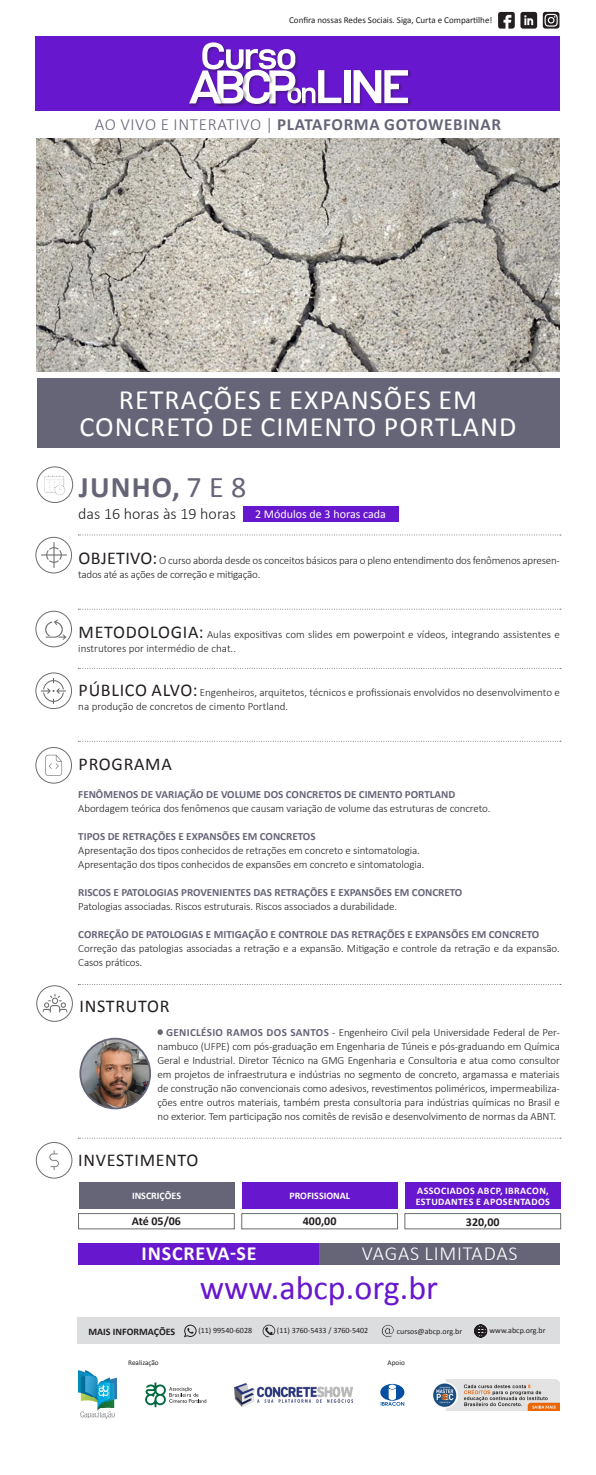
<style>
.page{position:relative;width:596px;height:1475px;background:#fff}
.page>*{position:absolute;margin:0;border:0;box-sizing:border-box;transform-origin:0 0}
.t1{font:34px "Calibri";color:#6717cd}
.t2{font:700 30px "Calibri";letter-spacing:.04em;color:#666578}
.t3{font:28px/27px "Calibri";letter-spacing:.04em;color:#fff;text-align:center}
.t4{font:300 20px "Calibri";letter-spacing:.04em;color:#fff}
.t5{font:700 20px "Calibri";letter-spacing:.04em;color:#fff}
.t6{font:18px "Calibri";letter-spacing:.04em;color:#231f20}
.t7{font:700 17px "Calibri";letter-spacing:.04em;color:#666578}
.t8{font:300 16px "Calibri";color:#231f20}
.t9{font:12px "Calibri";color:#fff}
.t10{font:700 12px "Calibri";color:#231f20}
.t11{font:300 11px/14px "Calibri";letter-spacing:-.01em;color:#231f20}
.t12{font:700 11px "Calibri";color:#666578}
.t13{font:700 10px/11px "Calibri";letter-spacing:.04em;color:#fff}
.t14{font:700 10px "Calibri";color:#fff}
.t15{font:700 10px "Calibri";color:#231f20}
.t16{font:9px "Calibri";color:#231f20}
.t17{font:8px "Calibri";color:#231f20}
.t18{font:7.2px "Calibri";color:#231f20}
.s1{font-weight:300}
.s2{font-weight:400}
.s3{font-weight:400;font-size:18px}
.s4{font-weight:700;color:#666578}
</style>
<div class="page">
<img style="left:37px;top:138px;width:521px;height:233px">
<div style="left:78px;top:1243px;width:241px;height:21px;background:#6717cd"></div>
<div style="left:319px;top:1243px;width:240px;height:21px;background:#666578"></div>
<svg style="left:498px;top:12px;width:16px;height:17px"></svg>
<svg style="left:520px;top:12px;width:16px;height:17px"></svg>
<svg style="left:542px;top:12px;width:17px;height:17px"></svg>
<svg style="left:544px;top:14px;width:13px;height:13px"></svg>
<div style="left:35px;top:36px;width:524px;height:75px;background:#6717cd"></div>
<div style="left:36px;top:537px;width:36px;height:36px;border:1px solid #6c6d70;border-radius:50%"></div>
<div style="left:36px;top:611px;width:36px;height:36px;border:1px solid #6c6d70;border-radius:50%"></div>
<div style="left:36px;top:672px;width:36px;height:36px;border:1px solid #6c6d70;border-radius:50%"></div>
<div style="left:36px;top:747px;width:36px;height:36px;border:1px solid #6c6d70;border-radius:50%"></div>
<div style="left:37px;top:985px;width:35px;height:36px;border:1px solid #6c6d70;border-radius:50%"></div>
<svg style="left:45px;top:754px;width:17px;height:21px"></svg>
<div style="left:37px;top:378px;width:522px;height:69px;background:#666578"></div>
<div style="left:243px;top:506px;width:155px;height:16px;background:#6717cd"></div>
<svg style="left:78px;top:534px;width:482px;height:1px"></svg>
<svg style="left:78px;top:608px;width:482px;height:1px"></svg>
<svg style="left:78px;top:668px;width:482px;height:1px"></svg>
<svg style="left:78px;top:740px;width:480px;height:1px"></svg>
<svg style="left:78px;top:1137px;width:482px;height:1px"></svg>
<img style="left:41px;top:542px;width:25px;height:25px">
<img style="left:45px;top:619px;width:21px;height:20px">
<img style="left:41px;top:678px;width:25px;height:25px">
<img style="left:42px;top:990px;width:25px;height:25px">
<div style="left:79px;top:1181px;width:155px;height:27px;background:#666578"></div>
<div style="left:242px;top:1181px;width:155px;height:27px;background:#6717cd"></div>
<div style="left:404px;top:1181px;width:156px;height:27px;background:#6717cd"></div>
<div style="left:78px;top:1213px;width:156px;height:15px;border:1px solid #6c6d70"></div>
<div style="left:241px;top:1213px;width:156px;height:15px;border:1px solid #6c6d70"></div>
<div style="left:404px;top:1213px;width:156px;height:15px;border:1px solid #6c6d70"></div>
<div style="left:36px;top:1142px;width:36px;height:35px;border:1px solid #6c6d70;border-radius:50%"></div>
<svg style="left:49px;top:1150px;width:10px;height:21px"></svg>
<div style="left:78px;top:1317px;width:481px;height:27px;background:#dcdddf"></div>
<svg style="left:262px;top:1324px;width:13px;height:12px"></svg>
<svg style="left:184px;top:1324px;width:12px;height:12px"></svg>
<svg style="left:381px;top:1324px;width:13px;height:13px"></svg>
<svg style="left:474px;top:1324px;width:13px;height:13px"></svg>
<div style="left:287px;top:87px;width:17px;height:20px;background:#231f20;opacity:.4"></div>
<div style="left:301px;top:87px;width:18px;height:20px;background:#231f20;opacity:.4"></div>
<div style="left:317px;top:70px;width:28px;height:37px;background:#231f20;opacity:.4"></div>
<div style="left:343px;top:70px;width:11px;height:37px;background:#231f20;opacity:.4"></div>
<div style="left:344px;top:70px;width:6px;height:33px;background:#fff"></div>
<div style="left:353px;top:70px;width:31px;height:37px;background:#231f20;opacity:.4"></div>
<div style="left:383px;top:70px;width:28px;height:37px;background:#231f20;opacity:.4"></div>
<svg style="left:353px;top:70px;width:54px;height:33px"></svg>
<div style="left:269px;top:70px;width:30px;height:37px;background:#231f20;opacity:.4"></div>
<div style="left:242px;top:69px;width:31px;height:38px;background:#231f20;opacity:.4"></div>
<div style="left:217px;top:70px;width:30px;height:37px;background:#231f20;opacity:.4"></div>
<div style="left:189px;top:70px;width:35px;height:37px;background:#231f20;opacity:.4"></div>
<svg style="left:189px;top:42px;width:152px;height:62px"></svg>
<img style="left:80px;top:1038px;width:70px;height:70px;border-radius:35px">
<div style="left:79px;top:1037px;width:72px;height:72px;border:2px solid #666578;border-radius:50%"></div>
<svg style="left:157px;top:1029px;width:6px;height:5px"></svg>
<div style="left:37px;top:466px;width:36px;height:36px;border:1px solid #6c6d70;border-radius:50%"></div>
<svg style="left:44px;top:475px;width:21px;height:20px"></svg>
<img style="left:78px;top:1370px;width:39px;height:49px">
<img style="left:234px;top:1383px;width:118px;height:22px">
<svg style="left:380px;top:1384px;width:24px;height:21px"></svg>
<img style="left:433px;top:1379px;width:126px;height:31px">
<svg style="left:145px;top:1382px;width:61px;height:24px"></svg>
<p class="t16" style="left:289px;top:15px;width:205px">Confira nossas Redes Sociais. Siga, Curta e Compartilhe!</p>
<p class="t7" style="left:95px;top:113px;width:407px"><span class="s1">AO VIVO E INTERATIVO |</span> PLATAFORMA GOTOWEBINAR</p>
<p class="t3" style="left:79px;top:386px;width:438px">RETRAÇÕES E EXPANSÕES EM<br>CONCRETO DE CIMENTO PORTLAND</p>
<p class="t2" style="left:79px;top:468px;width:169px">JUNHO, <span class="s2">7 E 8</span></p>
<p class="t8" style="left:78px;top:503px;width:159px">das 16 horas às 19 horas</p>
<p class="t9" style="left:255px;top:506px;width:132px">2 Módulos de 3 horas cada</p>
<p class="t11" style="left:78px;top:553px;width:483px"><span class="s3">OBJETIVO:</span> O curso aborda desde os conceitos básicos para o pleno entendimento dos fenômenos apresen&shy;tados até as ações de correção e mitigação.</p>
<p class="t11" style="left:78px;top:626px;width:483px"><span class="s3">METODOLOGIA:</span> Aulas expositivas com slides em powerpoint e vídeos, integrando assistentes e instrutores por intermédio de chat..</p>
<p class="t11" style="left:78px;top:685px;width:483px"><span class="s3">PÚBLICO ALVO:</span> Engenheiros, arquitetos, técnicos e profissionais envolvidos no desenvolvimento e na produção de concretos de cimento Portland.</p>
<p class="t6" style="left:79px;top:752px;width:95px">PROGRAMA</p>
<p class="t12" style="left:78px;top:786px;width:378px">FENÔMENOS DE VARIAÇÃO DE VOLUME DOS CONCRETOS DE CIMENTO PORTLAND</p>
<p class="t11" style="left:78px;top:800px;width:413px">Abordagem teórica dos fenômenos que causam variação de volume das estruturas de concreto.</p>
<p class="t12" style="left:78px;top:828px;width:238px">TIPOS DE RETRAÇÕES E EXPANSÕES EM CONCRETOS</p>
<p class="t11" style="left:78px;top:842px;width:343px">Apresentação dos tipos conhecidos de retrações em concreto e sintomatologia.</p>
<p class="t11" style="left:78px;top:856px;width:347px">Apresentação dos tipos conhecidos de expansões em concreto e sintomatologia.</p>
<p class="t12" style="left:78px;top:884px;width:385px">RISCOS E PATOLOGIAS PROVENIENTES DAS RETRAÇÕES E EXPANSÕES EM CONCRETO</p>
<p class="t11" style="left:78px;top:898px;width:320px">Patologias associadas. Riscos estruturais. Riscos associados a durabilidade.</p>
<p class="t12" style="left:78px;top:926px;width:462px">CORREÇÃO DE PATOLOGIAS E MITIGAÇÃO E CONTROLE DAS RETRAÇÕES E EXPANSÕES EM CONCRETO</p>
<p class="t11" style="left:78px;top:940px;width:483px">Correção das patologias associadas a retração e a expansão. Mitigação e controle da retração e da expansão.<br>Casos práticos.</p>
<p class="t6" style="left:79px;top:994px;width:91px">INSTRUTOR</p>
<p class="t11" style="left:157px;top:1024px;width:403px;text-align:justify;text-indent:9px"><span class="s4">GENICLÉSIO RAMOS DOS SANTOS</span> - Engenheiro Civil pela Universidade Federal de Per&shy;nambuco (UFPE) com pós-graduação em Engenharia de Túneis e pós-graduando em Química Geral e Industrial. Diretor Técnico na GMG Engenharia e Consultoria e atua como consultor em projetos de infraestrutura e indústrias no segmento de concreto, argamassa e materiais de construção não convencionais como adesivos, revestimentos poliméricos, impermeabiliza&shy;ções entre outros materiais, também presta consultoria para indústrias químicas no Brasil e no exterior. Tem participação nos comitês de revisão e desenvolvimento de normas da ABNT.</p>
<p class="t6" style="left:78px;top:1148px;width:122px">INVESTIMENTO</p>
<p class="t14" style="left:132px;top:1189px;width:51px">INSCRIÇÕES</p>
<p class="t14" style="left:289px;top:1189px;width:62px">PROFISSIONAL</p>
<p class="t13" style="left:415px;top:1184px;width:136px">ASSOCIADOS ABCP, IBRACON,<br>ESTUDANTES E APOSENTADOS</p>
<p class="t10" style="left:132px;top:1213px;width:51px">Até 05/06</p>
<p class="t10" style="left:303px;top:1213px;width:35px">400,00</p>
<p class="t10" style="left:465px;top:1213px;width:35px">320,00</p>
<p class="t5" style="left:141px;top:1240px;width:116px">INSCREVA-SE</p>
<p class="t4" style="left:361px;top:1241px;width:157px">VAGAS LIMITADAS</p>
<p class="t1" style="left:199px;top:1265px;width:240px">www.abcp.org.br</p>
<p class="t15" style="left:88px;top:1324px;width:88px">MAIS INFORMAÇÕES</p>
<p class="t17" style="left:198px;top:1324px;width:55px">(11) 99540-6028</p>
<p class="t17" style="left:277px;top:1324px;width:93px">(11) 3760-5433 / 3760-5402</p>
<p class="t17" style="left:396px;top:1325px;width:67px">cursos@abcp.org.br</p>
<p class="t17" style="left:489px;top:1324px;width:58px">www.abcp.org.br</p>
<p class="t18" style="left:128px;top:1357px;width:32px">Realização</p>
<p class="t18" style="left:387px;top:1357px;width:19px">Apoio</p>
</div>
